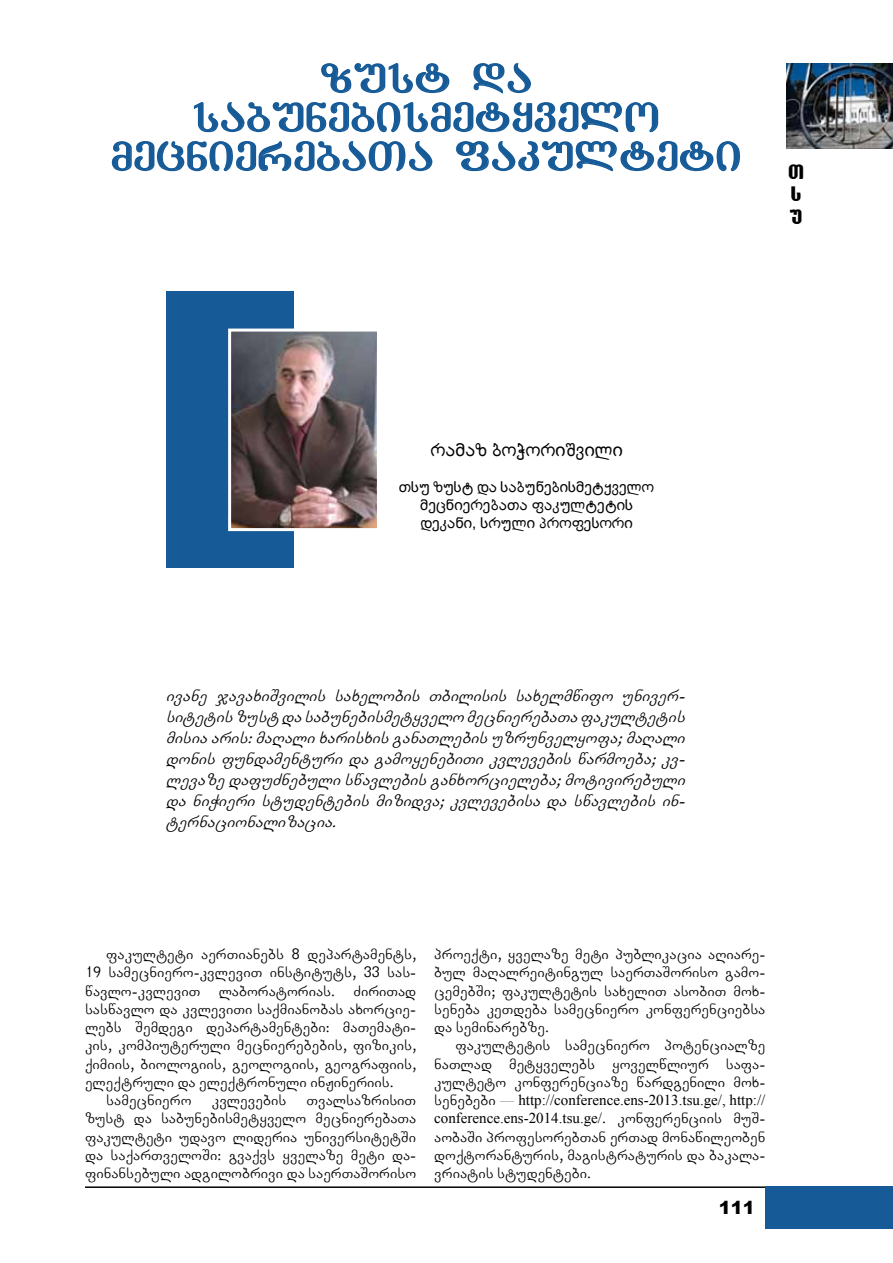
<style>
.page{position:relative;width:893px;height:1263px;background:#fff}
.page>*{position:absolute;margin:0;border:0;box-sizing:border-box;transform-origin:0 0}
.t1{font:42px "Lit Mtavr";color:#165b98}
.t2{font:24px/22.5px "Grotesk";color:#000}
.t3{font:18px "Geo Amiran";color:#000}
.t4{font:900 18px "Arial";color:#000}
.t5{font:italic 16.5px/21px "Kolhety Normal";color:#000;text-align:justify}
.t6{font:15px/18.3px "Kolhety Normal";color:#000;text-align:justify}
.t7{font:15px/18.3px "Times New Roman";color:#000}
.t8{font:15px/18px "Geo Amiran";color:#000;text-align:center}
.s1{font-family:"Kolhety Normal"}
</style>
<div class="page">
<hr style="left:85px;top:1186px;width:680px;height:2px;background:#000">
<svg style="left:111px;top:63px;width:629px;height:109px"></svg>
<img style="left:786px;top:64px;width:107px;height:85px">
<div style="left:166px;top:292px;width:127px;height:276px;background:#165b98"></div>
<img style="left:232px;top:333px;width:144px;height:194px">
<div style="left:228px;top:329px;width:152px;height:202px;border:3px solid #fff"></div>
<div style="left:765px;top:1186px;width:128px;height:43px;background:#165b98"></div>
<h1 class="t1" style="left:319px;top:63px;width:214px">ZUST DA</h1>
<h1 class="t1" style="left:191px;top:102px;width:469px">SABUNEBISMETYVELO</h1>
<h1 class="t1" style="left:110px;top:141px;width:696px">MECNIEREBATA FAKULTETI <sub>T</sub></h1>
<h2 class="t2" style="left:790px;top:182px;width:14px">s u</h2>
<p class="t3" style="left:430px;top:442px;width:194px">RAMAZ BOWORISVILI</p>
<p class="t8" style="left:399px;top:479px;width:257px">TSU ZUST DA SABUNEBISMETYVELO<br>MECNIEREBATA FAKULTETIS<br>DEKANI, SRULI PROFESORI</p>
<p class="t5" style="left:166px;top:686px;width:525px">IVANE JAVAXISVILIS SAXELOBIS TBILISIS SAXELMWIFO UNIVER-SITETISZUST DASABUNEBISMETYVELO MECNIEREBATAFAKULTETIS MISIAARIS:MARALIXARISXISGANATLEBISUZRUNVELYOFA;MARALI DONIS FUNDAMENTURI DA GAMOYENEBITI KVLEVEBIS WARMOEBA; KV-LEVAZEDAFUZNEBULISWAVLEBISGANXORCIELEBA;MOTIVIREBULI DA NIWIERI STUDENTEBIS MIZIDVA; KVLEVEBISA DA SWAVLEBIS IN-TERNACIONALIZACIA.</p>
<p class="t6" style="left:106px;top:946px;width:311px">FAKULTETI AERTIANEBS 8 DEPARTAMENTS,</p>
<p class="t6" style="left:85px;top:964px;width:333px">19 SAMECNIERO-KVLEVIT INSTITUTS, 33 SAS-</p>
<p class="t6" style="left:85px;top:982px;width:333px">WAVLO-KVLEVIT LABORATORIAS. ZIRITAD</p>
<p class="t6" style="left:85px;top:1001px;width:333px">SASWAVLO DA KVLEVITI SAQMIANOBAS AXORCIE-</p>
<p class="t6" style="left:85px;top:1019px;width:333px">LEBS SEMDEGI DEPARTAMENTEBI: MATEMATI-</p>
<p class="t6" style="left:85px;top:1037px;width:333px">KIS, KOMPIUTERULI MECNIEREBEBIS, FIZIKIS,</p>
<p class="t6" style="left:85px;top:1055px;width:333px">QIMIIS, BIOLOGIIS, GEOLOGIIS, GEOGRAFIIS,</p>
<p class="t6" style="left:85px;top:1074px;width:310px">ELEQTRULI DA ELEQTRONULI INJINERIIS.</p>
<p class="t6" style="left:106px;top:1092px;width:87px">SAMECNIERO</p>
<p class="t6" style="left:212px;top:1092px;width:76px">KVLEVEBIS</p>
<p class="t6" style="left:85px;top:1092px;width:333px;text-indent:221px">TVALSAZRISIT ZUST DA SABUNEBISMETYVELO MECNIEREBATA FAKULTETI UDAVO LIDERIA UNIVERSITETSI DA SAQARTVELOSI: GVAQVS YVELAZE METI DA-FINANSEBULI ADGILOBRIVI DA SAERTASORISO</p>
<p class="t6" style="left:434px;top:946px;width:333px">PROEQTI, YVELAZE METI PUBLIKACIA ARIARE-BUL MARALREITINGUL SAERTASORISO GAMO-CEMEBSI; FAKULTETIS SAXELIT ASOBIT MOX-SENEBA KETDEBA SAMECNIERO KONFERENCIEBSA DA SEMINAREBZE.</p>
<p class="t6" style="left:434px;top:1037px;width:333px;text-indent:21px">FAKULTETIS SAMECNIERO POTENCIALZE NATLAD METYVELEBS YOVELWLIUR SAFA-KULTETO KONFERENCIAZE WARDGENILI MOX-</p>
<p class="t7" style="left:434px;top:1091px;width:333px"><span class="s1">SENEBEBI _</span> http://conference.ens-2013.tsu.ge/, http:// conference.ens-2014.tsu.ge/<span class="s1">. KONFERENCIIS MUS-</span></p>
<p class="t6" style="left:434px;top:1128px;width:333px">AOBASI PROFESOREBTAN ERTAD MONAWILEOBEN DOQTORANTURIS, MAGISTRATURIS DA BAKALA-VRIATIS STUDENTEBI.</p>
<p class="t4" style="left:719px;top:1194px;width:38px">111</p>
</div>
